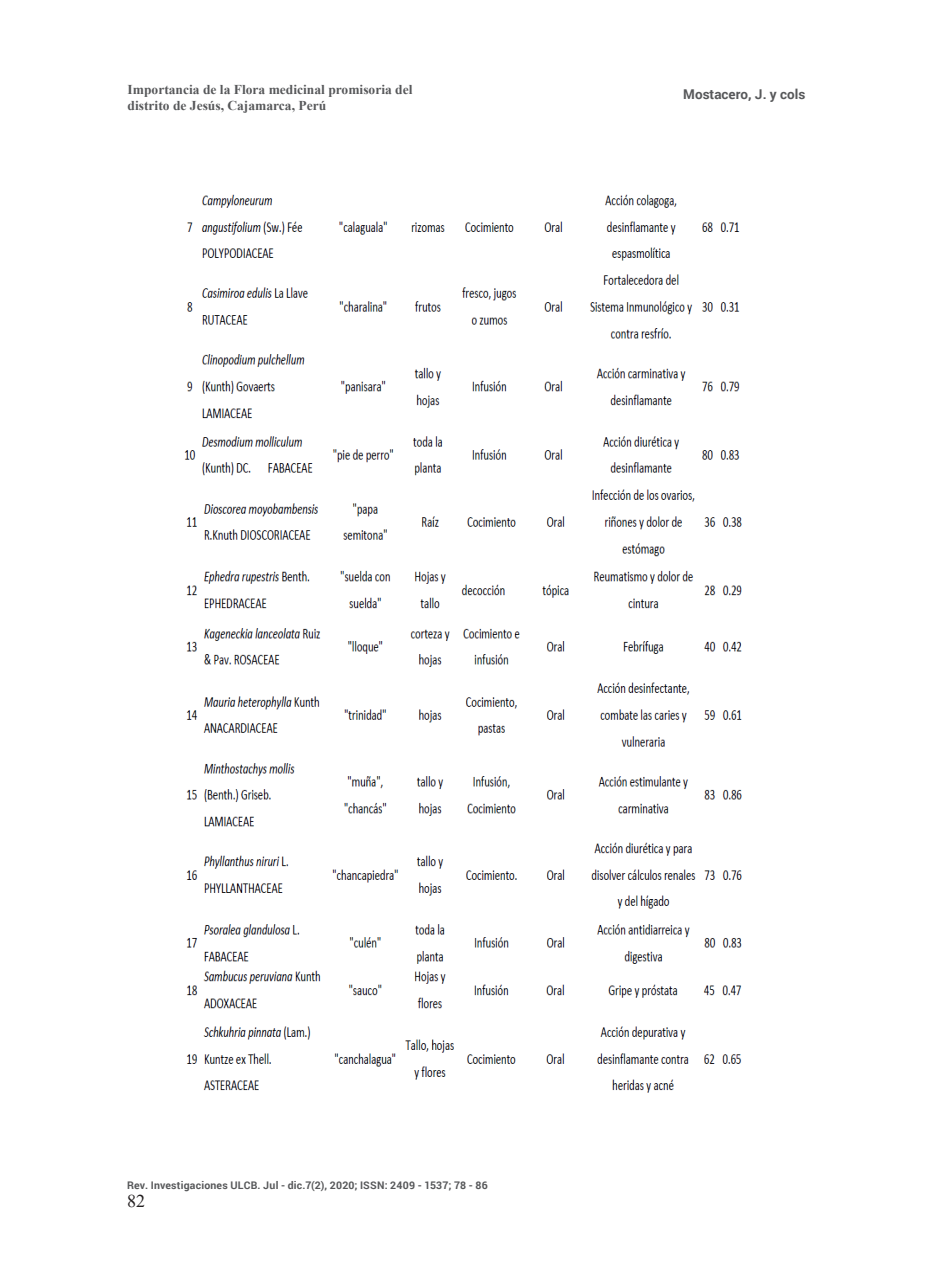
<style>
.page{position:relative;width:936px;height:1263px;background:#fff}
.page>*{position:absolute;margin:0;border:0;box-sizing:border-box;transform-origin:0 0}
.t1{font:18px "Times New Roman";color:#231f20}
.TITULARES{font:700 13.5px/16.2px "Times New Roman";color:#57585a}
.NOMBRE_ARTICULO_Y_AU{font:700 13.5px "Roboto";color:#57585a}
.t2{font:700 10.5px "Roboto";letter-spacing:.02em;color:#57585a}
</style>
<div class="page">
<img style="left:186px;top:489px;width:556px;height:475px">
<img style="left:184px;top:194px;width:556px;height:282px">
<img style="left:186px;top:970px;width:556px;height:123px">
<p class="TITULARES" style="left:128px;top:81px;width:286px">Importancia de la Flora medicinal promisoria del distrito de Jesús, Cajamarca, Perú</p>
<p class="NOMBRE_ARTICULO_Y_AU" style="left:683px;top:85px;width:124px">Mostacero, J. y cols</p>
<p class="t2" style="left:127px;top:1178px;width:362px">Rev. Investigaciones ULCB. Jul - dic.7(2), 2020; ISSN: 2409 - 1537; 78 - 86</p>
<h1 class="t1" style="left:127px;top:1188px;width:19px">82</h1>
</div>
